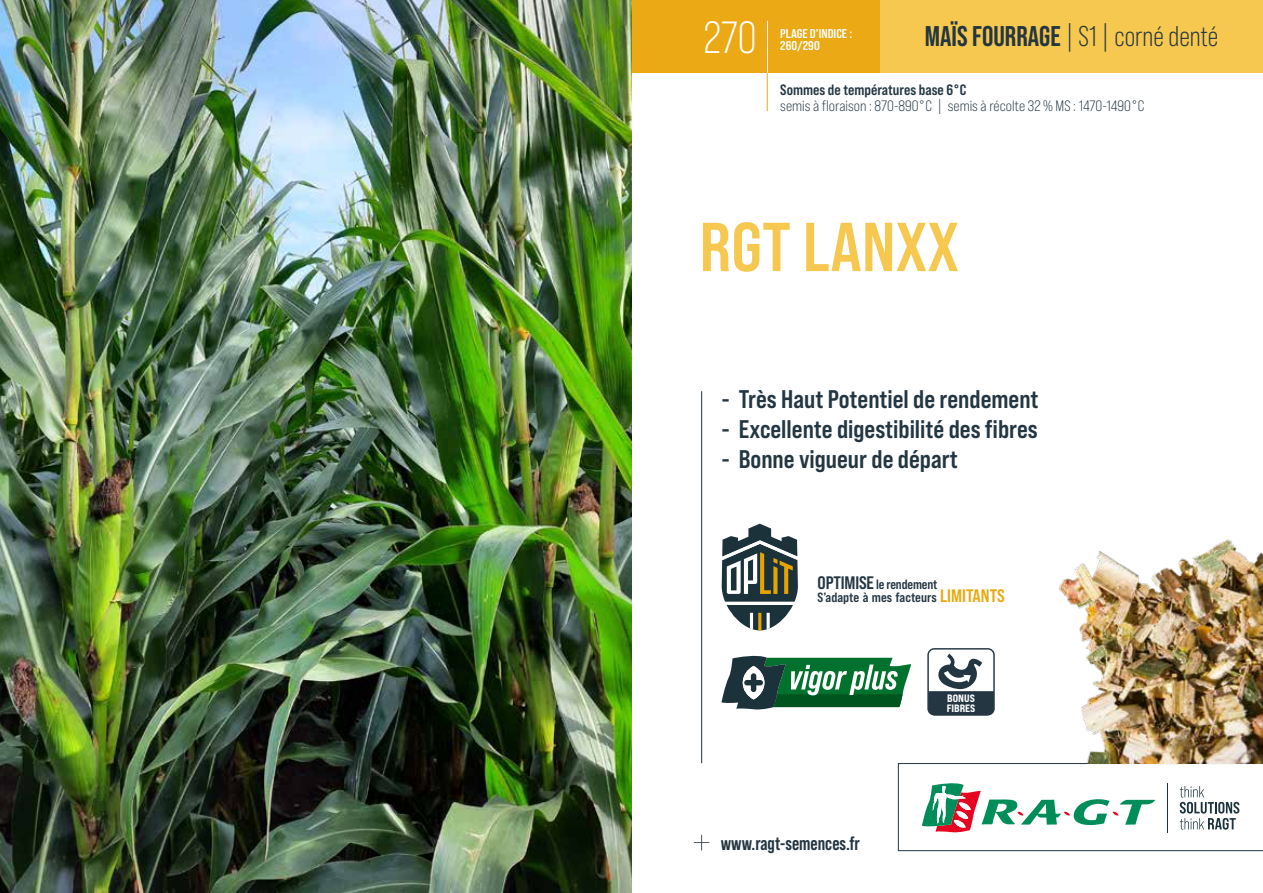
<style>
.page{position:relative;width:1263px;height:893px;background:#fff}
.page>*{position:absolute;margin:0;border:0;box-sizing:border-box;transform-origin:0 0}
.t1{font:69px "Bebas Neue Pro Sm E Bd";color:#f7c84f}
.t2{font:45px "Bebas Neue Pro Sm E Bk";color:#fff;scale:.92 1}
.t3{font:28.5px "Bebas Neue Pro";color:#233642}
.t4{font:25.5px "Bebas Neue Pro Sm E Bd";color:#233642}
.t5{font:700 19.2px "Bebas Neue Pro";color:#233642}
.t6{font:15px "Bebas Neue Pro Sm E Bk";color:#233642}
.t7{font:15px "Bebas Neue Pro Sm E Bd";color:#233642}
.t8{font:13.5px/13.5px "Bebas Neue Pro Sm E Bd";color:#233642}
.t9{font:12.75px "Bebas Neue Pro Sm E Bd";color:#fff}
.t10{font:10.65px/9.8px "Bebas Neue Pro Exp Eb";color:#fff}
.s1{font-weight:700}
.s2{font-size:18.15px}
.s3{font-size:18.15px;color:#e9a80d}
</style>
<div class="page">
<div style="left:631px;top:0;width:250px;height:73px;background:#eaa915"></div>
<svg style="left:898px;top:763px;width:365px;height:88px"></svg>
<div style="left:880px;top:0;width:383px;height:73px;background:#f7c84f"></div>
<svg style="left:694px;top:835px;width:15px;height:15px"></svg>
<hr style="left:767px;top:21px;width:1px;height:52px;background:#fff">
<hr style="left:767px;top:73px;width:1px;height:38px;background:#e9a91a">
<hr style="left:701px;top:391px;width:1px;height:372px;background:#233642">
<img style="left:0;top:0;width:631px;height:893px">
<img style="left:1059px;top:539px;width:204px;height:224px">
<svg style="left:722px;top:524px;width:76px;height:106px"></svg>
<svg style="left:721px;top:655px;width:190px;height:55px"></svg>
<svg style="left:927px;top:648px;width:68px;height:67px"></svg>
<h2 class="t2" style="left:704px;top:11px;width:59px">270</h2>
<p class="t3" style="left:925px;top:20px;width:295px"><span class="s1">MAÏS FOURRAGE</span> | S1 | corné denté</p>
<p class="t7" style="left:780px;top:81px;width:188px">Sommes de températures base 6°C</p>
<p class="t6" style="left:780px;top:97px;width:366px">semis à floraison : 870-890°C | semis à récolte 32 % MS : 1470-1490°C</p>
<p class="t9" style="left:780px;top:26px;width:73px">PLAGE D’INDICE :</p>
<p class="t9" style="left:780px;top:38px;width:41px">260/290</p>
<h1 class="t1" style="left:699px;top:206px;width:261px">RGT LANXX</h1>
<p class="t4" style="left:722px;top:384px;width:318px">- Très Haut Potentiel de rendement</p>
<p class="t4" style="left:722px;top:414px;width:317px">- Excellente digestibilité des fibres</p>
<p class="t4" style="left:722px;top:444px;width:237px">- Bonne vigueur de départ</p>
<p class="t8" style="left:817px;top:577px;width:189px"><span class="s2">OPTIMISE</span> le rendement<br>S’adapte à mes facteurs <span class="s3">LIMITANTS</span></p>
<p class="t5" style="left:721px;top:833px;width:140px">www.ragt-semences.fr</p>
<p class="t10" style="left:947px;top:693px;width:30px">BONUS<br>FIBRES</p>
</div>
